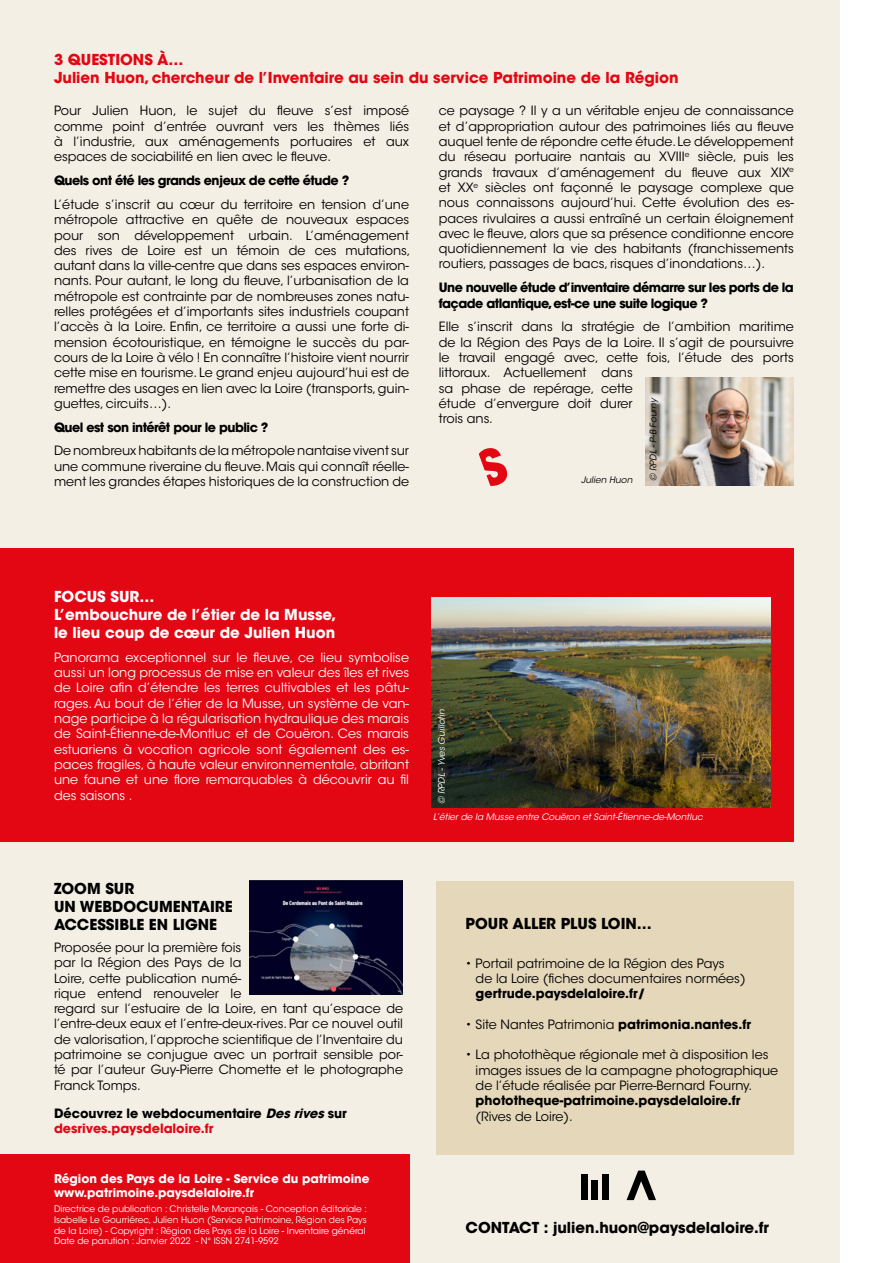
<style>
.page{position:relative;width:893px;height:1263px;background:#fff}
.page>*{position:absolute;margin:0;border:0;box-sizing:border-box;transform-origin:0 0}
.t1{font:700 15px/18px "ITC Avant Garde Std";color:#000}
.t2{font:700 15px/18px "ITC Avant Garde Std";color:#e30613}
.t3{font:700 15px/18px "ITC Avant Garde Std";color:#fff}
.t4{font:12.75px/15.3px "ITC Avant Garde Std";color:#000;text-align:justify}
.t5{font:12.75px/15.3px "ITC Avant Garde Std";color:#fff;text-align:justify}
.t6{font:700 12.75px/15.3px "ITC Avant Garde Std";letter-spacing:-.04em;color:#000}
.t7{font:700 12.75px/15.3px "ITC Avant Garde Std";color:#000}
.t8{font:700 12px/14.4px "ITC Avant Garde Std";color:#fff}
.t9{font:9px/10.8px "ITC Avant Garde Std";color:#fff}
.t10{font:italic 9px "ITC Avant Garde Std";color:#fff}
.t11{font:italic 9px "ITC Avant Garde Std";color:#000}
.s1{font-style:italic}
.s2{color:#e30613}
.s3{font-weight:700}
</style>
<div class="page">
<div style="left:0;top:0;width:840px;height:1263px;background:#f4efe4"></div>
<div style="left:0;top:548px;width:794px;height:294px;background:#e30613"></div>
<svg style="left:479px;top:448px;width:29px;height:38px"></svg>
<img style="left:645px;top:377px;width:149px;height:108px">
<div style="left:581px;top:1175px;width:6px;height:25px;background:#000"></div>
<div style="left:602px;top:1175px;width:6px;height:25px;background:#000"></div>
<div style="left:592px;top:1180px;width:6px;height:20px;background:#000"></div>
<img style="left:432px;top:597px;width:339px;height:211px">
<div style="left:0;top:1155px;width:409px;height:108px;background:#e30613"></div>
<svg style="left:626px;top:1170px;width:30px;height:30px"></svg>
<div style="left:436px;top:881px;width:358px;height:274px;background:#e5d7ba"></div>
<img style="left:250px;top:880px;width:153px;height:114px">
<p class="t2" style="left:54px;top:51px;width:626px">3 QUESTIONS À…<br>Julien Huon, chercheur de l’Inventaire au sein du service Patrimoine de la Région</p>
<p class="t4" style="left:54px;top:103px;width:357px">Pour Julien Huon, le sujet du fleuve s’est imposé comme point d’entrée ouvrant vers les thèmes liés à l’industrie, aux aménagements portuaires et aux espaces de sociabilité en lien avec le fleuve.</p>
<p class="t6" style="left:54px;top:173px;width:297px">Quels ont été les grands enjeux de cette étude ?</p>
<p class="t4" style="left:54px;top:197px;width:358px">L’étude s’inscrit au cœur du territoire en tension d’une métropole attractive en quête de nouveaux espaces pour son développement urbain. L’aménagement des rives de Loire est un témoin de ces mutations, autant dans la ville-centre que dans ses espaces environ&shy;nants. Pour autant, le long du fleuve, l’urbanisation de la métropole est contrainte par de nombreuses zones natu&shy;relles protégées et d’importants sites industriels coupant l’accès à la Loire. Enfin, ce territoire a aussi une forte di&shy;mension écotouristique, en témoigne le succès du par&shy;cours de la Loire à vélo ! En connaître l’histoire vient nourrir cette mise en tourisme. Le grand enjeu aujourd’hui est de remettre des usages en lien avec la Loire (transports, guin&shy;guettes, circuits…).</p>
<p class="t6" style="left:54px;top:419px;width:216px">Quel est son intérêt pour le public ?</p>
<p class="t4" style="left:54px;top:443px;width:357px">De nombreux habitants de la métropole nantaise vivent sur une commune riveraine du fleuve. Mais qui connaît réelle&shy;ment les grandes étapes historiques de la construction de</p>
<p class="t4" style="left:439px;top:103px;width:357px">ce paysage ? Il y a un véritable enjeu de connaissance et d’appropriation autour des patrimoines liés au fleuve auquel tente de répondre cette étude. Le développement du réseau portuaire nantais au XVIII<sup>e</sup> siècle, puis les grands travaux d’aménagement du fleuve aux XIX<sup>e </sup>et XX<sup>e</sup> siècles ont façonné le paysage complexe que nous connaissons aujourd’hui. Cette évolution des es&shy;paces rivulaires a aussi entraîné un certain éloignement avec le fleuve, alors que sa présence conditionne encore quotidiennement la vie des habitants (franchissements routiers, passages de bacs, risques d’inondations…).</p>
<p class="t6" style="left:439px;top:280px;width:357px">Une nouvelle étude d’inventaire démarre sur les ports de la façade atlantique, est-ce une suite logique ?</p>
<p class="t4" style="left:439px;top:319px;width:357px;text-align:left">Elle s’inscrit dans la stratégie de l’ambition maritime de la Région des Pays de la Loire. Il s’agit de poursuivre le travail engagé avec, cette fois, l’étude des ports littoraux. Actuellement dans<br>sa phase de repérage, cette<br>étude d’envergure doit durer<br>trois ans.</p>
<p class="t11" style="left:648px;top:481px;width:84px;rotate:-90deg">© RPDL - P-B Fourny</p>
<p class="t11" style="left:581px;top:474px;width:53px">Julien Huon</p>
<p class="t3" style="left:54px;top:587px;width:284px">FOCUS SUR…<br>L’embouchure de l’étier de la Musse, le lieu coup de cœur de Julien Huon</p>
<p class="t5" style="left:54px;top:650px;width:357px">Panorama exceptionnel sur le fleuve, ce lieu symbolise aussi un long processus de mise en valeur des îles et rives de Loire afin d’étendre les terres cultivables et les pâtu&shy;rages. Au bout de l’étier de la Musse, un système de van&shy;nage participe à la régularisation hydraulique des marais de Saint-Étienne-de-Montluc et de Couëron. Ces marais estuariens à vocation agricole sont également des es&shy;paces fragiles, à haute valeur environnementale, abritant une faune et une flore remarquables à découvrir au fil des saisons .</p>
<p class="t10" style="left:436px;top:804px;width:96px;rotate:-90deg">© RPDL - Yves Guillotin</p>
<p class="t10" style="left:433px;top:811px;width:271px">L’étier de la Musse entre Couëron et Saint-Étienne-de-Montluc</p>
<p class="t1" style="left:54px;top:879px;width:180px">ZOOM SUR<br>UN WEBDOCUMENTAIRE<br>ACCESSIBLE EN LIGNE</p>
<p class="t4" style="left:54px;top:940px;width:351px;text-align:left">Proposée pour la première fois<br>par la Région des Pays de la<br>Loire, cette publication numé-<br>rique entend renouveler le<br>regard sur l’estuaire de la Loire, en tant qu’espace de l’entre-deux eaux et l’entre-deux-rives. Par ce nouvel outil de valorisation, l’approche scientifique de l’Inventaire du patrimoine se conjugue avec un portrait sensible por&shy;té par l’auteur Guy-Pierre Chomette et le photographe Franck Tomps.</p>
<p class="t7" style="left:54px;top:1105px;width:294px">Découvrez le webdocumentaire <span class="s1">Desrives</span>sur <span class="s2">desrives.paysdelaloire.fr</span></p>
<p class="t8" style="left:54px;top:1171px;width:317px">Région des Pays de la Loire - Service du patrimoine www.patrimoine.paysdelaloire.fr</p>
<p class="t9" style="left:54px;top:1203px;width:314px">Directrice de publication : Christelle Morançais - Conception éditoriale :<br>Isabelle Le Gourriérec, Julien Huon (Service Patrimoine, Région des Pays de la Loire) - Copyright : Région des Pays de la Loire - Inventaire général Date de parution : Janvier 2022 - N° ISSN 2741-9592</p>
<p class="t1" style="left:466px;top:915px;width:188px">POUR ALLER PLUS LOIN…</p>
<p class="t4" style="left:476px;top:955px;width:271px;text-indent:-10px">• Portail patrimoine de la Région des Pays<br>de la Loire (fiches documentaires normées)</p>
<p class="t7" style="left:476px;top:986px;width:171px">gertrude.paysdelaloire.fr/</p>
<p class="t4" style="left:466px;top:1017px;width:287px">• Site Nantes Patrimonia <span class="s3">patrimonia.nantes.fr</span></p>
<p class="t4" style="left:476px;top:1047px;width:304px;text-align:left;text-indent:-10px">• La photothèque régionale met à disposition les images issues de la campagne photographique de l’étude réalisée par Pierre-Bernard Fourny.</p>
<p class="t7" style="left:476px;top:1093px;width:266px">phototheque-patrimoine.paysdelaloire.fr</p>
<p class="t4" style="left:476px;top:1108px;width:99px">(Rives de Loire).</p>
<p class="t1" style="left:466px;top:1218px;width:305px">CONTACT : julien.huon@paysdelaloire.fr</p>
</div>
